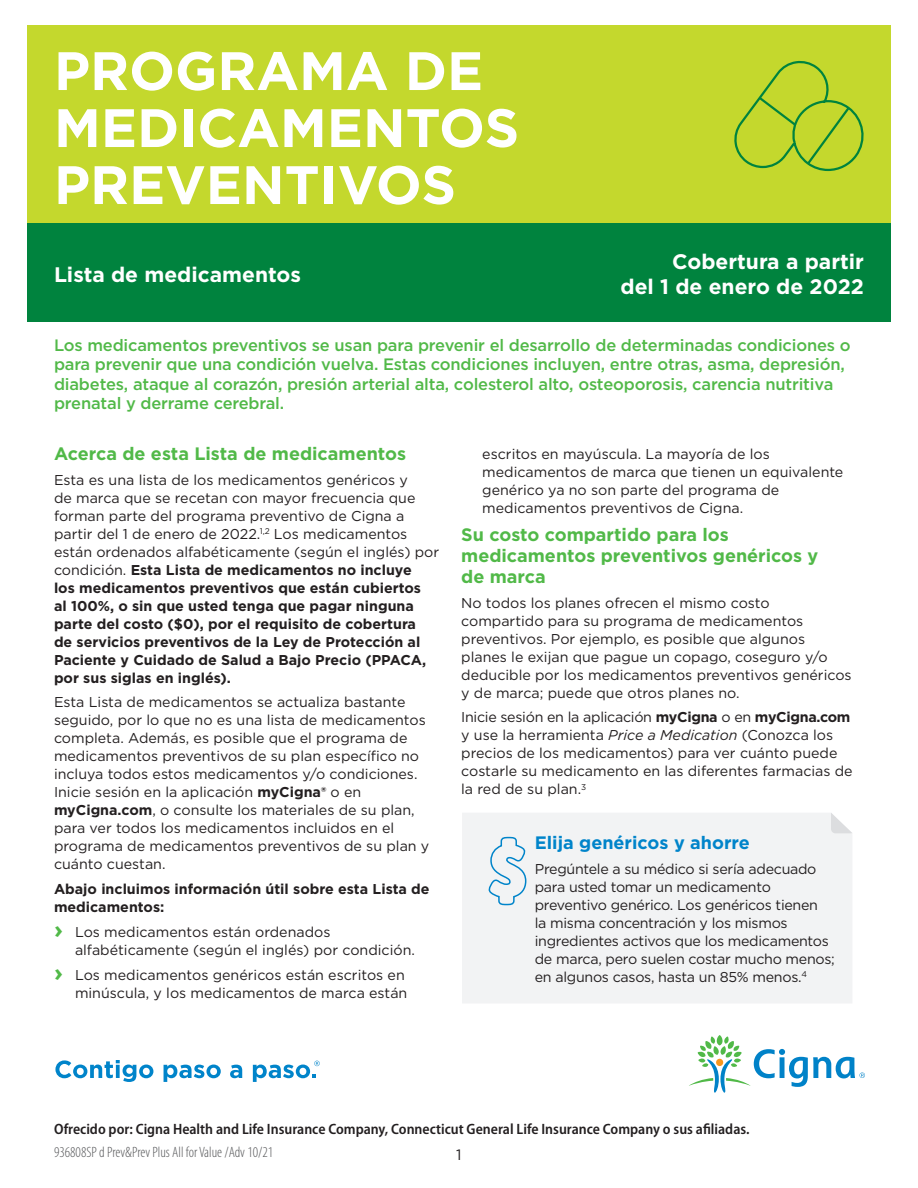
<style>
.page{position:relative;width:918px;height:1188px;background:#fff}
.page>*{position:absolute;margin:0;border:0;box-sizing:border-box;transform-origin:0 0}
.Headline_bold_40_45{font:700 54px/57px "Gotham";color:#fff}
.Subheadline_bold_14{font:700 21px/25.2px "Gotham";color:#fff;text-align:right}
.Bullet_copy_book_9_5{font:700 18px/21px "Gotham";color:#51b948}
.t1{font:700 18px "Gotham";color:#0084ca}
.Intro_body_copy_medi{font:500 16.5px/19.5px "Gotham";letter-spacing:-.01em;color:#51b948}
.Offered_by_legal{font:600 semi-condensed 15px "Myriad Pro";color:#231f20}
.Legal_copy_Cat{font:300 condensed 15px "Myriad Pro";color:#57585a}
.t2{font:15px "Gotham";color:#231f20}
.Bullet_copy_book_9_5-2{font:14.25px/18px "Gotham";color:#231f20}
.t3{font:700 14.25px/18px "Gotham";color:#231f20}
.Bullet_copy_book_9_5-3{font:14.25px/18px "Gotham";letter-spacing:-.02em;color:#231f20}
.s1{font-weight:400}
.s2{font-weight:700}
.s3{font-weight:700;font-size:24px;color:#51b948}
.s4{font-style:italic}
</style>
<div class="page">
<div style="left:27px;top:25px;width:864px;height:291px;background:#c4d82d"></div>
<div style="left:27px;top:223px;width:864px;height:99px;background:#00833e"></div>
<svg style="left:734px;top:60px;width:130px;height:112px"></svg>
<svg style="left:689px;top:1035px;width:176px;height:58px"></svg>
<div style="left:462px;top:813px;width:390px;height:190px;background:#f2f3f4"></div>
<svg style="left:831px;top:813px;width:21px;height:20px"></svg>
<svg style="left:488px;top:836px;width:39px;height:70px"></svg>
<svg style="left:55px;top:1060px;width:98px;height:22px"></svg>
<svg style="left:164px;top:1065px;width:57px;height:17px"></svg>
<svg style="left:230px;top:1065px;width:12px;height:13px"></svg>
<svg style="left:253px;top:1061px;width:67px;height:21px"></svg>
<p class="Headline_bold_40_45" style="left:54px;top:42px;width:467px">PROGRAMA DE<br>MEDICAMENTOS<br>PREVENTIVOS</p>
<p class="Subheadline_bold_14" style="left:54px;top:261px;width:249px">Lista de medicamentos</p>
<p class="Subheadline_bold_14" style="left:621px;top:249px;width:245px">Cobertura a partir<br>del 1 de enero de 2022</p>
<p class="Intro_body_copy_medi" style="left:54px;top:335px;width:798px">Los medicamentos preventivos se usan para prevenir el desarrollo de determinadas condiciones o para prevenir que una condición vuelva. Estas condiciones incluyen, entre otras, asma, depresión, diabetes, ataque al corazón, presión arterial alta, colesterol alto, osteoporosis, carencia nutritiva prenatal y derrame cerebral.</p>
<p class="Bullet_copy_book_9_5" style="left:54px;top:443px;width:354px">Acerca de esta Lista de medicamentos</p>
<p class="t3" style="left:54px;top:471px;width:387px"><span class="s1">Esta es una lista de los medicamentos genéricos y<br>de marca que se recetan con mayor frecuencia que forman parte del programa preventivo de Cigna a partir del 1 de enero de 2022.</span><sup>1,2</sup> <span class="s1">Los medicamentos están ordenados alfabéticamente (según el inglés) por condición.</span> Esta Lista de medicamentos no incluye<br>los medicamentos preventivos que están cubiertos<br>al 100%, o sin que usted tenga que pagar ninguna parte del costo ($0), por el requisito de cobertura<br>de servicios preventivos de la Ley de Protección al Paciente y Cuidado de Salud a Bajo Precio (PPACA, por sus siglas en inglés).</p>
<p class="Bullet_copy_book_9_5-2" style="left:54px;top:693px;width:377px">Esta Lista de medicamentos se actualiza bastante seguido, por lo que no es una lista de medicamentos completa. Además, es posible que el programa de medicamentos preventivos de su plan específico no incluya todos estos medicamentos y/o condiciones.<br>Inicie sesión en la aplicación <span class="s2">myCigna®</span> o en <span class="s2">myCigna.com</span>, o consulte los materiales de su plan, para ver todos los medicamentos incluidos en el programa de medicamentos preventivos de su plan y cuánto cuestan.</p>
<p class="t3" style="left:54px;top:880px;width:377px">Abajo incluimos información útil sobre esta Lista de medicamentos:</p>
<p class="Bullet_copy_book_9_5-2" style="left:75px;top:923px;width:341px;text-indent:-21px"><span class="s3">›</span> Los medicamentos están ordenados alfabéticamente (según el inglés) por condición.</p>
<p class="Bullet_copy_book_9_5-2" style="left:54px;top:966px;width:355px;text-align:right"><span class="s3">›</span> Los medicamentos genéricos están escritos en minúscula, y los medicamentos de marca están</p>
<p class="Bullet_copy_book_9_5-2" style="left:482px;top:444px;width:363px">escritos en mayúscula. La mayoría de los medicamentos de marca que tienen un equivalente genérico ya no son parte del programa de medicamentos preventivos de Cigna.</p>
<p class="Bullet_copy_book_9_5" style="left:461px;top:524px;width:359px">Su costo compartido para los medicamentos preventivos genéricos y de marca</p>
<p class="Bullet_copy_book_9_5-2" style="left:461px;top:593px;width:392px">No todos los planes ofrecen el mismo costo compartido para su programa de medicamentos preventivos. Por ejemplo, es posible que algunos planes le exijan que pague un copago, coseguro y/o deducible por los medicamentos preventivos genéricos y de marca; puede que otros planes no.</p>
<p class="Bullet_copy_book_9_5-2" style="left:461px;top:708px;width:393px">Inicie sesión en la aplicación <span class="s2">myCigna</span> o en <span class="s2">myCigna.com </span>y use la herramienta <span class="s4">Price a Medication</span> (Conozca los precios de los medicamentos) para ver cuánto puede costarle su medicamento en las diferentes farmacias de la red de su plan.<sup>3</sup></p>
<p class="t1" style="left:535px;top:831px;width:217px">Elija genéricos y ahorre</p>
<p class="Bullet_copy_book_9_5-3" style="left:535px;top:860px;width:302px">Pregúntele a su médico si sería adecuado para usted tomar un medicamento preventivo genérico. Los genéricos tienen<br>la misma concentración y los mismos ingredientes activos que los medicamentos de marca, pero suelen costar mucho menos; en algunos casos, hasta un 85% menos.<sup>4</sup></p>
<p class="Offered_by_legal" style="left:54px;top:1119px;width:697px">Ofrecido por: Cigna Health and Life Insurance Company, Connecticut General Life Insurance Company o sus afiliadas.</p>
<p class="Legal_copy_Cat" style="left:54px;top:1143px;width:221px">936808SP d Prev&amp;Prev Plus All for Value /Adv 10/21</p>
<p class="t2" style="left:456px;top:1145px;width:7px">1</p>
</div>
